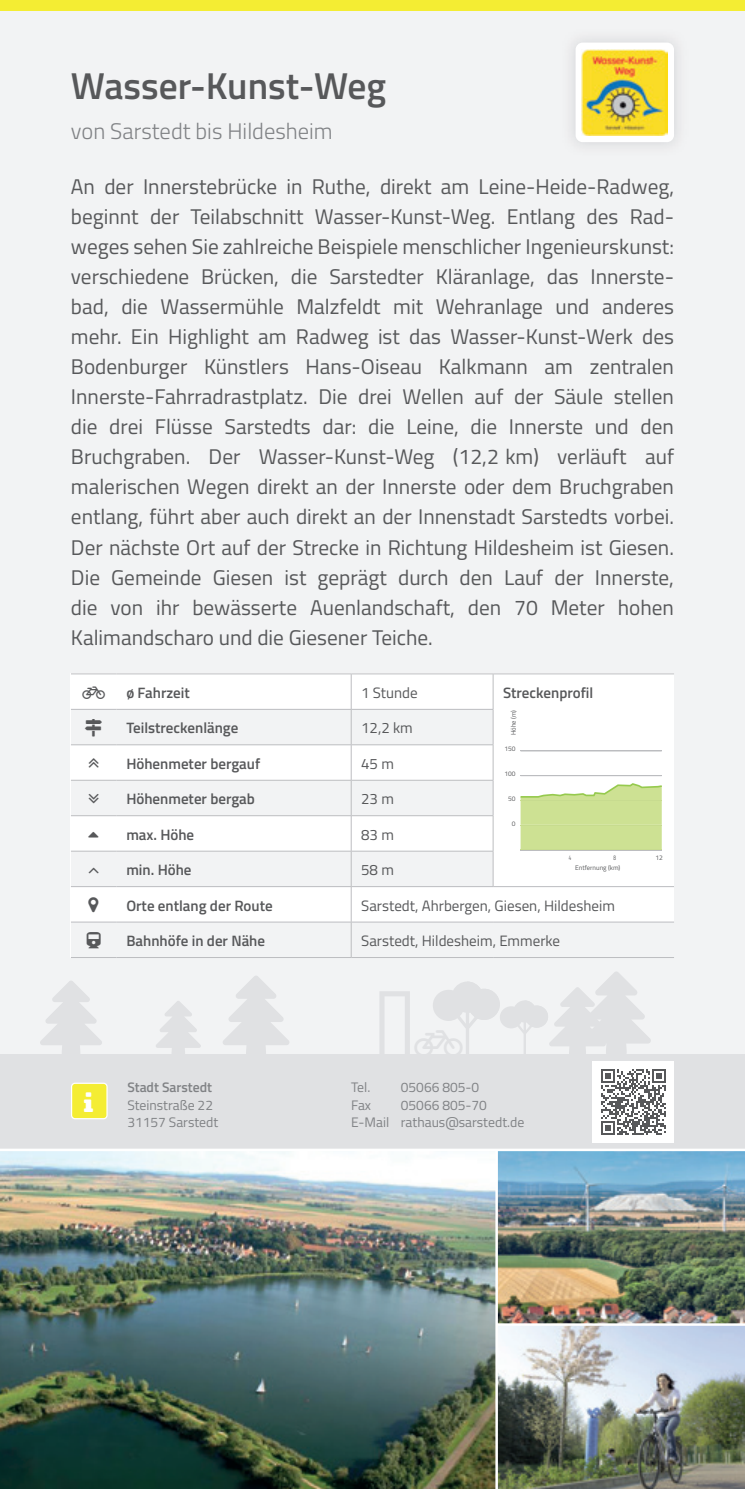
<style>
.page{position:relative;width:745px;height:1489px;background:#fff}
.page>*{position:absolute;margin:0;border:0;box-sizing:border-box;transform-origin:0 0}
.t1{font:600 37.5px "Titillium Web";color:#57585a}
.t2{font:300 22.5px "Titillium Web";color:#808285}
.t3{font:21.25px/30px "Titillium Web";color:#57585a;text-align:justify}
.t4{font:600 15px "Titillium Web";color:#57585a}
.t5{font:15px "Titillium Web";color:#57585a}
.t6{font:13.75px/17.5px "Titillium Web";color:#808285}
.t7{font:600 13.75px "Titillium Web";color:#808285}
.t8{font:6.75px "Titillium Web";color:#57585a}
.t9{font:6.75px "Titillium Web";color:#57585a;scale:.69 1}
</style>
<div class="page">
<div style="left:0;top:0;width:744px;height:1488px;background:#f2f3f4"></div>
<div style="left:0;top:1054px;width:744px;height:97px;background:#e0e1e3"></div>
<div style="left:71px;top:1083px;width:36px;height:35px;background:#f4ed33;border-radius:4px"></div>
<div style="left:71px;top:1082px;width:37px;height:37px;border:1px solid #fff;border-radius:4px"></div>
<div style="left:592px;top:1061px;width:81px;height:81px;background:#fff"></div>
<svg style="left:601px;top:1069px;width:64px;height:65px"></svg>
<img style="left:21px;top:1151px;width:723px;height:337px">
<hr style="left:495px;top:1149px;width:2px;height:339px;background:#fff">
<hr style="left:0;top:1148px;width:744px;height:3px;background:#fff">
<hr style="left:496px;top:1323px;width:248px;height:2px;background:#fff">
<img style="left:572px;top:39px;width:105px;height:107px">
<div style="left:575px;top:43px;width:98px;height:99px;background:#fff;border-radius:7px"></div>
<img style="left:581px;top:49px;width:86px;height:86px">
<div style="left:71px;top:673px;width:602px;height:284px;background:#fff"></div>
<svg style="left:71px;top:710px;width:602px;height:247px;fill:#f2f3f4"></svg>
<hr style="left:350px;top:674px;width:1px;height:35px;background:#bcbdc0">
<hr style="left:71px;top:709px;width:45px;height:1px;background:#bcbdc0">
<hr style="left:116px;top:709px;width:235px;height:1px;background:#bcbdc0">
<hr style="left:351px;top:709px;width:142px;height:1px;background:#bcbdc0">
<hr style="left:350px;top:709px;width:1px;height:35px;background:#bcbdc0">
<hr style="left:71px;top:744px;width:45px;height:1px;background:#bcbdc0">
<hr style="left:116px;top:744px;width:235px;height:1px;background:#bcbdc0">
<hr style="left:351px;top:744px;width:142px;height:1px;background:#bcbdc0">
<hr style="left:350px;top:745px;width:1px;height:35px;background:#bcbdc0">
<hr style="left:71px;top:779px;width:45px;height:1px;background:#bcbdc0">
<hr style="left:116px;top:779px;width:235px;height:1px;background:#bcbdc0">
<hr style="left:351px;top:779px;width:142px;height:1px;background:#bcbdc0">
<hr style="left:350px;top:780px;width:1px;height:35px;background:#bcbdc0">
<hr style="left:350px;top:816px;width:1px;height:34px;background:#bcbdc0">
<hr style="left:350px;top:851px;width:1px;height:35px;background:#bcbdc0">
<hr style="left:350px;top:886px;width:1px;height:35px;background:#bcbdc0">
<hr style="left:350px;top:922px;width:1px;height:35px;background:#bcbdc0">
<hr style="left:71px;top:815px;width:45px;height:1px;background:#bcbdc0">
<hr style="left:116px;top:815px;width:235px;height:1px;background:#bcbdc0">
<hr style="left:351px;top:815px;width:142px;height:1px;background:#bcbdc0">
<hr style="left:71px;top:850px;width:45px;height:1px;background:#bcbdc0">
<hr style="left:116px;top:850px;width:235px;height:1px;background:#bcbdc0">
<hr style="left:351px;top:850px;width:142px;height:1px;background:#bcbdc0">
<hr style="left:71px;top:886px;width:45px;height:1px;background:#bcbdc0">
<hr style="left:116px;top:886px;width:235px;height:1px;background:#bcbdc0">
<hr style="left:351px;top:886px;width:142px;height:1px;background:#bcbdc0">
<hr style="left:493px;top:886px;width:180px;height:1px;background:#bcbdc0">
<hr style="left:71px;top:921px;width:45px;height:1px;background:#bcbdc0">
<hr style="left:116px;top:921px;width:235px;height:1px;background:#bcbdc0">
<hr style="left:351px;top:921px;width:142px;height:1px;background:#bcbdc0">
<hr style="left:493px;top:921px;width:180px;height:1px;background:#bcbdc0">
<hr style="left:71px;top:957px;width:45px;height:1px;background:#bcbdc0">
<hr style="left:116px;top:957px;width:235px;height:1px;background:#bcbdc0">
<hr style="left:351px;top:957px;width:142px;height:1px;background:#bcbdc0">
<hr style="left:493px;top:957px;width:180px;height:1px;background:#bcbdc0">
<hr style="left:71px;top:673px;width:45px;height:1px;background:#bcbdc0">
<hr style="left:116px;top:673px;width:235px;height:1px;background:#bcbdc0">
<hr style="left:351px;top:673px;width:142px;height:1px;background:#bcbdc0">
<hr style="left:493px;top:673px;width:180px;height:1px;background:#bcbdc0">
<hr style="left:492px;top:674px;width:1px;height:35px;background:#bcbdc0">
<hr style="left:492px;top:709px;width:1px;height:35px;background:#bcbdc0">
<hr style="left:492px;top:745px;width:1px;height:35px;background:#bcbdc0">
<hr style="left:492px;top:780px;width:1px;height:35px;background:#bcbdc0">
<hr style="left:492px;top:816px;width:1px;height:34px;background:#bcbdc0">
<hr style="left:492px;top:851px;width:1px;height:35px;background:#bcbdc0">
<svg style="left:493px;top:674px;width:180px;height:212px"></svg>
<div style="left:0;top:0;width:744px;height:11px;background:#f4ed33"></div>
<img style="left:0;top:1151px;width:21px;height:337px">
<svg style="left:433px;top:981px;width:115px;height:73px"></svg>
<svg style="left:85px;top:718px;width:17px;height:18px"></svg>
<svg style="left:89px;top:758px;width:9px;height:10px"></svg>
<svg style="left:89px;top:793px;width:9px;height:10px"></svg>
<svg style="left:89px;top:867px;width:9px;height:6px"></svg>
<svg style="left:89px;top:897px;width:10px;height:15px"></svg>
<svg style="left:87px;top:931px;width:14px;height:16px"></svg>
<h1 class="t1" style="left:71px;top:58px;width:316px">Wasser-Kunst-Weg</h1>
<p class="t2" style="left:71px;top:115px;width:263px">von Sarstedt bis Hildesheim</p>
<p class="t3" style="left:71px;top:171px;width:604px">An der Innerstebrücke in Ruthe, direkt am Leine-Heide-Radweg, beginnt der Teilabschnitt Wasser-Kunst-Weg. Entlang des Rad&shy;weges sehen Sie zahlreiche Beispiele menschlicher Ingenieurskunst: verschiedene Brücken, die Sarstedter Kläranlage, das Innerste&shy;bad, die Wassermühle Malzfeldt mit Wehranlage und anderes mehr. Ein Highlight am Radweg ist das Wasser-Kunst-Werk des Bodenburger Künstlers Hans-Oiseau Kalkmann am zentralen Innerste-Fahrradrastplatz. Die drei Wellen auf der Säule stellen die drei Flüsse Sarstedts dar: die Leine, die Innerste und den Bruchgraben. Der Wasser-Kunst-Weg (12,2 km) verläuft auf malerischen Wegen direkt an der Innerste oder dem Bruchgraben entlang, führt aber auch direkt an der Innenstadt Sarstedts vorbei.<br>Der nächste Ort auf der Strecke in Richtung Hildesheim ist Giesen.<br>Die Gemeinde Giesen ist geprägt durch den Lauf der Innerste, die von ihr bewässerte Auenlandschaft, den 70 Meter hohen Kalimandscharo und die Giesener Teiche.</p>
<p class="t4" style="left:126px;top:681px;width:65px">ø Fahrzeit</p>
<p class="t5" style="left:361px;top:681px;width:58px">1 Stunde</p>
<p class="t4" style="left:503px;top:681px;width:92px">Streckenprofil</p>
<p class="t4" style="left:126px;top:717px;width:113px">Teilstreckenlänge</p>
<p class="t5" style="left:361px;top:717px;width:53px">12,2 km</p>
<p class="t4" style="left:126px;top:752px;width:135px">Höhenmeter bergauf</p>
<p class="t5" style="left:361px;top:752px;width:34px">45 m</p>
<p class="t4" style="left:126px;top:787px;width:130px">Höhenmeter bergab</p>
<p class="t5" style="left:361px;top:788px;width:34px">23 m</p>
<p class="t4" style="left:89px;top:823px;width:107px">➢ max. Höhe</p>
<p class="t5" style="left:361px;top:823px;width:34px">83 m</p>
<p class="t4" style="left:126px;top:858px;width:67px">min. Höhe</p>
<p class="t5" style="left:361px;top:859px;width:34px">58 m</p>
<p class="t4" style="left:126px;top:894px;width:148px">Orte entlang der Route</p>
<p class="t5" style="left:361px;top:894px;width:255px">Sarstedt, Ahrbergen, Giesen, Hildesheim</p>
<p class="t4" style="left:126px;top:929px;width:140px">Bahnhöfe in der Nähe</p>
<p class="t5" style="left:361px;top:929px;width:200px">Sarstedt, Hildesheim, Emmerke</p>
<p class="t8" style="left:508px;top:735px;width:27px;rotate:-90deg">Höhe (m)</p>
<p class="t8" style="left:504px;top:743px;width:13px">150</p>
<p class="t8" style="left:504px;top:768px;width:13px">100</p>
<p class="t8" style="left:508px;top:793px;width:9px">50</p>
<p class="t8" style="left:511px;top:818px;width:5px">0</p>
<p class="t9" style="left:568px;top:853px;width:5px">4</p>
<p class="t9" style="left:613px;top:853px;width:5px">8</p>
<p class="t8" style="left:655px;top:853px;width:9px">12</p>
<p class="t8" style="left:575px;top:862px;width:47px">Entfernung (km)</p>
<p class="t7" style="left:127px;top:1077px;width:86px">Stadt Sarstedt</p>
<p class="t6" style="left:127px;top:1095px;width:92px">Steinstraße 22<br>31157 Sarstedt</p>
<p class="t6" style="left:351px;top:1078px;width:21px">Tel.</p>
<p class="t6" style="left:400px;top:1078px;width:80px">05066 805-0</p>
<p class="t6" style="left:351px;top:1095px;width:21px">Fax</p>
<p class="t6" style="left:351px;top:1095px;width:174px;text-indent:50px">05066 805-70<br>E-Mail rathaus@sarstedt.de</p>
</div>
